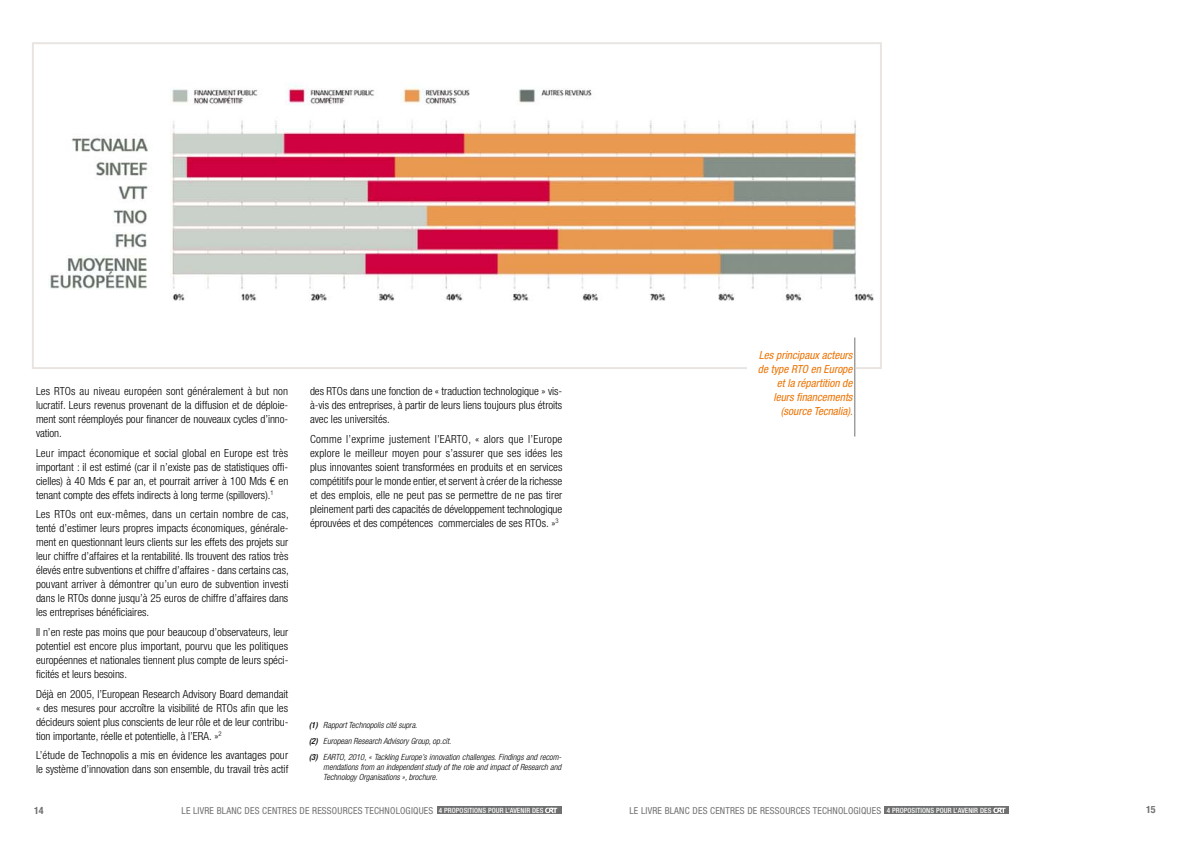
<style>
.page{position:relative;width:1191px;height:842px;background:#fff}
.page>*{position:absolute;margin:0;border:0;box-sizing:border-box;transform-origin:0 0}
.t1{font:300 condensed 11.2px/14px "Helvetica Neue LT Std";color:#000;text-align:justify}
.t2{font:italic condensed 11.2px/14px "Helvetica Neue LT Std";color:#ec7405;text-align:right}
.t3{font:700 condensed 10px "Helvetica Neue LT Std";color:#707172}
.t4{font:condensed 9.6px "Helvetica Neue LT Std";letter-spacing:.02em;color:#707172}
.t5{font:italic 300 condensed 8.5px/15.7px "Helvetica Neue LT Std";color:#000}
.t6{font:500 condensed 7.2px "Helvetica Neue LT Std";letter-spacing:.01em;color:#fff}
.s1{font-weight:500}
</style>
<div class="page">
<img style="left:50px;top:83px;width:824px;height:218px">
<div style="left:32px;top:42px;width:850px;height:327px;border:2px solid #e8e4e2"></div>
<div style="left:747px;top:351px;width:108px;height:72px;background:#fff"></div>
<hr style="left:854px;top:338px;width:1px;height:99px;background:#707172">
<div style="left:883px;top:807px;width:125px;height:7px;background:#707172"></div>
<div style="left:437px;top:807px;width:124px;height:7px;background:#707172"></div>
<svg style="left:545px;top:808px;width:12px;height:5px"></svg>
<svg style="left:993px;top:808px;width:12px;height:5px"></svg>
<p class="t1" style="left:36px;top:384px;width:254px">Les RTOs au niveau européen sont généralement à but non lucratif. Leurs revenus provenant de la diffusion et de déploie&shy;ment sont réemployés pour financer de nouveaux cycles d’inno&shy;vation.</p>
<p class="t1" style="left:36px;top:446px;width:254px">Leur impact économique et social global en Europe est très important : il est estimé (car il n’existe pas de statistiques offi&shy;cielles) à 40 Mds € par an, et pourrait arriver à 100 Mds € en tenant compte des effets indirects à long terme (spillovers).<sup>1</sup></p>
<p class="t1" style="left:36px;top:507px;width:254px">Les RTOs ont eux-mêmes, dans un certain nombre de cas, tenté d’estimer leurs propres impacts économiques, générale&shy;ment en questionnant leurs clients sur les effets des projets sur leur chiffre d’affaires et la rentabilité. Ils trouvent des ratios très élevés entre subventions et chiffre d’affaires - dans certains cas, pouvant arriver à démontrer qu’un euro de subvention investi dans le RTOs donne jusqu’à 25 euros de chiffre d’affaires dans les entreprises bénéficiaires.</p>
<p class="t1" style="left:36px;top:625px;width:254px">Il n’en reste pas moins que pour beaucoup d’observateurs, leur potentiel est encore plus important, pourvu que les politiques européennes et nationales tiennent plus compte de leurs spéci&shy;ficités et leurs besoins.</p>
<p class="t1" style="left:36px;top:687px;width:254px">Déjà en 2005, l’European Research Advisory Board demandait « des mesures pour accroître la visibilité de RTOs afin que les décideurs soient plus conscients de leur rôle et de leur contribu&shy;tion importante, réelle et potentielle, à l’ERA. »<sup>2</sup></p>
<p class="t1" style="left:36px;top:748px;width:254px">L’étude de Technopolis a mis en évidence les avantages pour le système d’innovation dans son ensemble, du travail très actif</p>
<p class="t1" style="left:310px;top:384px;width:254px">des RTOs dans une fonction de « traduction technologique » vis&shy;à-vis des entreprises, à partir de leurs liens toujours plus étroits avec les universités.</p>
<p class="t1" style="left:310px;top:432px;width:254px">Comme l’exprime justement l’EARTO, « alors que l’Europe explore le meilleur moyen pour s’assurer que ses idées les plus innovantes soient transformées en produits et en services compétitifs pour le monde entier, et servent à créer de la richesse et des emplois, elle ne peut pas se permettre de ne pas tirer pleinement parti des capacités de développement technologique éprouvées et des compétences commerciales de ses RTOs. »<sup>3</sup></p>
<p class="t5" style="left:309px;top:718px;width:254px"><span class="s1">(1)</span> Rapport Technopolis cité supra.<br><span class="s1">(2)</span> European Research Advisory Group, op.cit.<br><span class="s1">(3)</span> EARTO, 2010, « Tackling Europe’s innovation challenges. Findings and recom-</p>
<p class="t5" style="left:323px;top:762px;width:240px;line-height:10px">mendations from an independent study of the role and impact of Research and<br>Technology Organisations », brochure.</p>
<p class="t2" style="left:758px;top:348px;width:96px">Les principaux acteurs de type RTO en Europe et la répartition de leurs financements (source Tecnalia).</p>
<p class="t3" style="left:34px;top:804px;width:11px">14</p>
<p class="t4" style="left:182px;top:805px;width:47px">LE LIVRE BLANC</p>
<p class="t4" style="left:244px;top:805px;width:6px">DES</p>
<p class="t4" style="left:262px;top:805px;width:11px">CENTRES</p>
<p class="t4" style="left:299px;top:805px;width:44px">DE RESSOURCES</p>
<p class="t4" style="left:365px;top:805px;width:11px">TECHN</p>
<p class="t4" style="left:390px;top:805px;width:35px">OLOGIQUES</p>
<p class="t6" style="left:439px;top:806px;width:25px">4 PROPOSITIONS</p>
<p class="t6" style="left:488px;top:806px;width:9px">POUR</p>
<p class="t6" style="left:505px;top:806px;width:16px">L’AVENIR</p>
<p class="t6" style="left:532px;top:806px;width:5px">DES</p>
<p class="t4" style="left:629px;top:805px;width:47px">LE LIVRE BLANC</p>
<p class="t4" style="left:692px;top:805px;width:6px">DES</p>
<p class="t4" style="left:710px;top:805px;width:11px">CENTRES</p>
<p class="t4" style="left:747px;top:805px;width:44px">DE RESSOURCES</p>
<p class="t4" style="left:812px;top:805px;width:11px">TECHN</p>
<p class="t4" style="left:838px;top:805px;width:35px">OLOGIQUES</p>
<p class="t6" style="left:887px;top:806px;width:25px">4 PROPOSITIONS</p>
<p class="t6" style="left:936px;top:806px;width:9px">POUR</p>
<p class="t6" style="left:953px;top:806px;width:16px">L’AVENIR</p>
<p class="t6" style="left:980px;top:806px;width:5px">DES</p>
<p class="t3" style="left:1146px;top:803px;width:11px">15</p>
</div>
